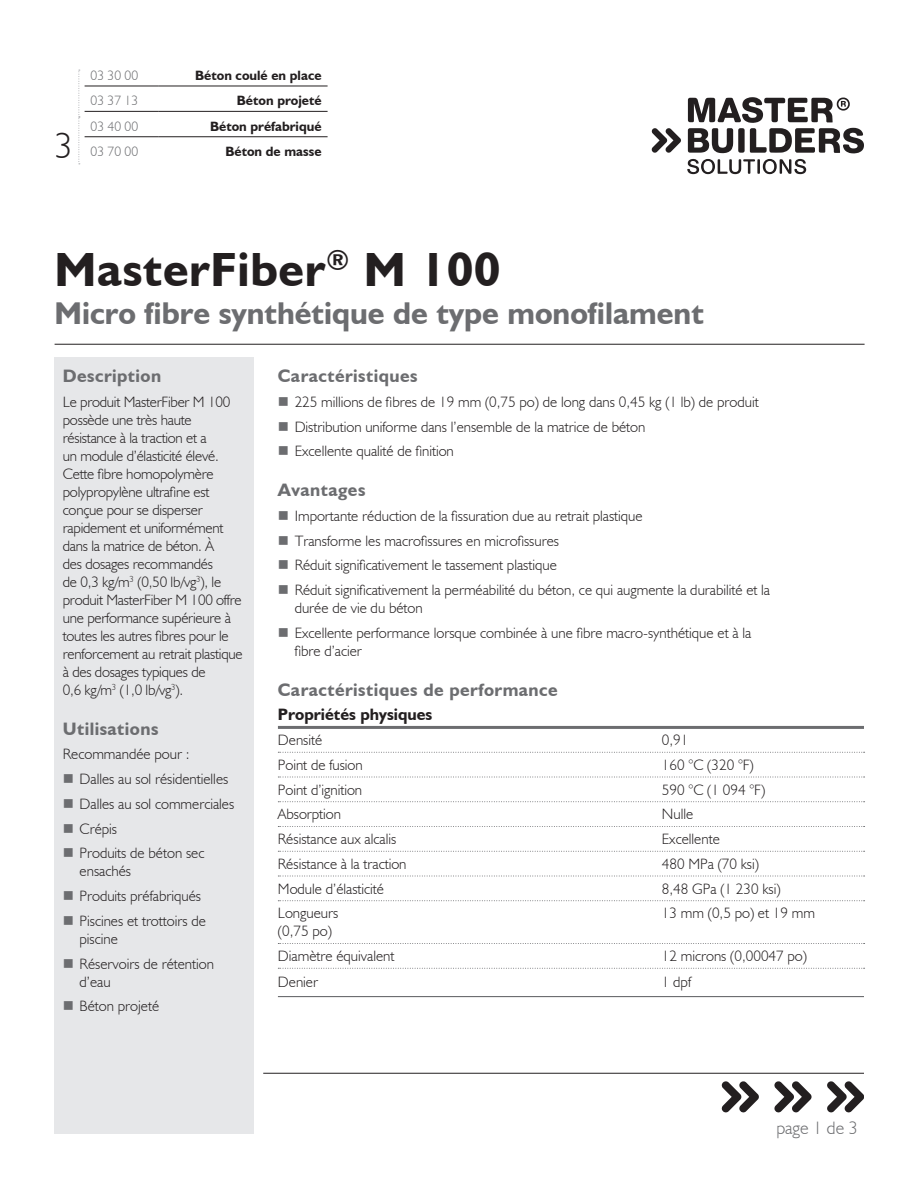
<style>
.page{position:relative;width:918px;height:1188px;background:#fff}
.page>*{position:absolute;margin:0;border:0;box-sizing:border-box;transform-origin:0 0}
.Product_Name{font:700 48px "Humanist 521 BT";letter-spacing:.015em;color:#231f20}
.Large_Numbers_-_Left{font:300 36px "Humanist 521 BT";color:#231f20}
.Gray_Descriptor_Subh{font:700 31.5px "Humanist 521 BT";color:#6c6d70}
.Section_Header{font:700 18px "Humanist 521 BT";letter-spacing:.025em;color:#6c6d70}
.t1{font:300 18px "Humanist 521 BT";color:#6c6d70}
.Table_Title{font:700 16.5px "Humanist 521 BT";color:#231f20}
.Pg__1_Left_Column_Bo{font:300 15px/18px "Humanist 521 BT";color:#231f20}
.Table_Body{font:300 15px "Humanist 521 BT";color:#231f20}
.Body{font:300 15px "Humanist 521 BT";color:#231f20}
.Table_Top_Line_NOT_B{font:300 15px "Humanist 521 BT";color:#231f20}
.Table_Bottom_Line{font:300 15px "Humanist 521 BT";color:#231f20}
.Bold_Description_-_R{font:700 13.5px "Humanist 521 BT";color:#231f20}
.Middle_Numbers_-_Gra{font:300 13.5px "Humanist 521 BT";color:#6c6d70}
</style>
<div class="page">
<hr style="left:263px;top:1073px;width:601px;height:1px;background:#231f20">
<svg style="left:687px;top:159px;width:119px;height:15px"></svg>
<svg style="left:652px;top:128px;width:29px;height:25px"></svg>
<svg style="left:688px;top:97px;width:176px;height:56px"></svg>
<hr style="left:55px;top:344px;width:810px;height:1px;background:#231f20">
<div style="left:54px;top:358px;width:200px;height:776px;background:#e6e7e9"></div>
<hr style="left:278px;top:726px;width:586px;height:3px;background:#6c6d70">
<svg style="left:278px;top:752px;width:587px;height:1px"></svg>
<svg style="left:278px;top:777px;width:587px;height:1px"></svg>
<svg style="left:278px;top:801px;width:587px;height:1px"></svg>
<svg style="left:278px;top:826px;width:587px;height:1px"></svg>
<svg style="left:278px;top:851px;width:587px;height:1px"></svg>
<svg style="left:278px;top:876px;width:587px;height:1px"></svg>
<svg style="left:278px;top:900px;width:587px;height:1px"></svg>
<svg style="left:278px;top:943px;width:587px;height:1px"></svg>
<svg style="left:278px;top:968px;width:587px;height:1px"></svg>
<hr style="left:278px;top:996px;width:586px;height:1px;background:#6c6d70">
<svg style="left:79px;top:70px;width:1px;height:94px"></svg>
<hr style="left:85px;top:86px;width:74px;height:1px;background:#231f20">
<hr style="left:159px;top:86px;width:169px;height:1px;background:#231f20">
<hr style="left:85px;top:111px;width:74px;height:1px;background:#231f20">
<hr style="left:159px;top:111px;width:169px;height:1px;background:#231f20">
<hr style="left:85px;top:136px;width:74px;height:1px;background:#231f20">
<hr style="left:159px;top:136px;width:169px;height:1px;background:#231f20">
<svg style="left:722px;top:1081px;width:37px;height:31px"></svg>
<svg style="left:774px;top:1081px;width:38px;height:31px"></svg>
<svg style="left:827px;top:1081px;width:37px;height:31px"></svg>
<p class="Large_Numbers_-_Left" style="left:55px;top:123px;width:20px">3</p>
<p class="Middle_Numbers_-_Gra" style="left:91px;top:67px;width:49px">03 30 00</p>
<p class="Bold_Description_-_R" style="left:195px;top:67px;width:128px">Béton coulé en place</p>
<p class="Middle_Numbers_-_Gra" style="left:91px;top:92px;width:49px">03 37 13</p>
<p class="Bold_Description_-_R" style="left:237px;top:92px;width:86px">Béton projeté</p>
<p class="Middle_Numbers_-_Gra" style="left:91px;top:118px;width:49px">03 40 00</p>
<p class="Bold_Description_-_R" style="left:210px;top:118px;width:113px">Béton préfabriqué</p>
<p class="Middle_Numbers_-_Gra" style="left:91px;top:143px;width:49px">03 70 00</p>
<p class="Bold_Description_-_R" style="left:225px;top:143px;width:98px">Béton de masse</p>
<p class="Product_Name" style="left:55px;top:240px;width:447px">MasterFiber<sup>®</sup> M 100</p>
<p class="Gray_Descriptor_Subh" style="left:55px;top:294px;width:651px">Micro fibre synthétique de type monofilament</p>
<p class="Section_Header" style="left:63px;top:365px;width:100px">Description</p>
<p class="Pg__1_Left_Column_Bo" style="left:63px;top:392px;width:181px">Le produit MasterFiber M 100 possède une très haute résistance à la traction et a<br>un module d’élasticité élevé.<br>Cette fibre homopolymère polypropylène ultrafine est conçue pour se disperser rapidement et uniformément dans la matrice de béton. À<br>des dosages recommandés<br>de 0,3 kg/m<sup>3</sup> (0,50 lb/vg<sup>3</sup>), le produit MasterFiber M 100 offre une performance supérieure à toutes les autres fibres pour le renforcement au retrait plastique à des dosages typiques de<br>0,6 kg/m<sup>3</sup> (1,0 lb/vg<sup>3</sup>).</p>
<p class="Section_Header" style="left:63px;top:717px;width:97px">Utilisations</p>
<p class="Body" style="left:63px;top:745px;width:128px">Recommandée pour :</p>
<p class="Pg__1_Left_Column_Bo" style="left:80px;top:770px;width:150px">Dalles au sol résidentielles</p>
<p class="Pg__1_Left_Column_Bo" style="left:80px;top:794px;width:156px">Dalles au sol commerciales</p>
<p class="Pg__1_Left_Column_Bo" style="left:80px;top:819px;width:39px">Crépis</p>
<p class="Pg__1_Left_Column_Bo" style="left:80px;top:844px;width:126px">Produits de béton sec ensachés</p>
<p class="Pg__1_Left_Column_Bo" style="left:80px;top:887px;width:123px">Produits préfabriqués</p>
<p class="Pg__1_Left_Column_Bo" style="left:80px;top:911px;width:128px">Piscines et trottoirs de piscine</p>
<p class="Pg__1_Left_Column_Bo" style="left:80px;top:954px;width:136px">Réservoirs de rétention d’eau</p>
<p class="Pg__1_Left_Column_Bo" style="left:80px;top:997px;width:81px">Béton projeté</p>
<p class="Section_Header" style="left:278px;top:365px;width:141px">Caractéristiques</p>
<p class="Pg__1_Left_Column_Bo" style="left:295px;top:392px;width:466px">225 millions de fibres de 19 mm (0,75 po) de long dans 0,45 kg (1 lb) de produit</p>
<p class="Pg__1_Left_Column_Bo" style="left:295px;top:417px;width:352px">Distribution uniforme dans l’ensemble de la matrice de béton</p>
<p class="Pg__1_Left_Column_Bo" style="left:295px;top:442px;width:161px">Excellente qualité de finition</p>
<p class="Section_Header" style="left:278px;top:479px;width:89px">Avantages</p>
<p class="Pg__1_Left_Column_Bo" style="left:295px;top:506px;width:350px">Importante réduction de la fissuration due au retrait plastique</p>
<p class="Pg__1_Left_Column_Bo" style="left:295px;top:531px;width:266px">Transforme les macrofissures en microfissures</p>
<p class="Pg__1_Left_Column_Bo" style="left:295px;top:556px;width:264px">Réduit significativement le tassement plastique</p>
<p class="Pg__1_Left_Column_Bo" style="left:295px;top:581px;width:477px">Réduit significativement la perméabilité du béton, ce qui augmente la durabilité et la durée de vie du béton</p>
<p class="Pg__1_Left_Column_Bo" style="left:295px;top:623px;width:458px">Excellente performance lorsque combinée à une fibre macro-synthétique et à la fibre d’acier</p>
<p class="Section_Header" style="left:278px;top:678px;width:281px">Caractéristiques de performance</p>
<p class="Table_Title" style="left:278px;top:704px;width:156px">Propriétés physiques</p>
<p class="Table_Top_Line_NOT_B" style="left:278px;top:731px;width:46px">Densité</p>
<p class="Table_Top_Line_NOT_B" style="left:662px;top:731px;width:28px">0,91</p>
<p class="Table_Body" style="left:278px;top:756px;width:86px">Point de fusion</p>
<p class="Table_Body" style="left:662px;top:756px;width:93px">160 °C (320 °F)</p>
<p class="Table_Body" style="left:278px;top:780px;width:86px">Point d’ignition</p>
<p class="Table_Body" style="left:662px;top:780px;width:105px">590 °C (1 094 °F)</p>
<p class="Table_Body" style="left:278px;top:805px;width:65px">Absorption</p>
<p class="Table_Body" style="left:662px;top:805px;width:33px">Nulle</p>
<p class="Table_Body" style="left:278px;top:830px;width:120px">Résistance aux alcalis</p>
<p class="Table_Body" style="left:662px;top:830px;width:59px">Excellente</p>
<p class="Table_Body" style="left:278px;top:855px;width:130px">Résistance à la traction</p>
<p class="Table_Body" style="left:662px;top:855px;width:99px">480 MPa (70 ksi)</p>
<p class="Table_Body" style="left:278px;top:879px;width:108px">Module d’élasticité</p>
<p class="Table_Body" style="left:662px;top:879px;width:120px">8,48 GPa (1 230 ksi)</p>
<p class="Table_Body" style="left:278px;top:904px;width:62px">Longueurs</p>
<p class="Table_Body" style="left:662px;top:904px;width:155px">13 mm (0,5 po) et 19 mm</p>
<p class="Table_Body" style="left:278px;top:922px;width:55px">(0,75 po)</p>
<p class="Table_Body" style="left:278px;top:947px;width:118px">Diamètre équivalent</p>
<p class="Table_Body" style="left:662px;top:947px;width:147px">12 microns (0,00047 po)</p>
<p class="Table_Bottom_Line" style="left:278px;top:973px;width:42px">Denier</p>
<p class="Table_Bottom_Line" style="left:662px;top:973px;width:31px">1 dpf</p>
<p class="t1" style="left:776px;top:1117px;width:83px">page 1 de 3</p>
</div>
